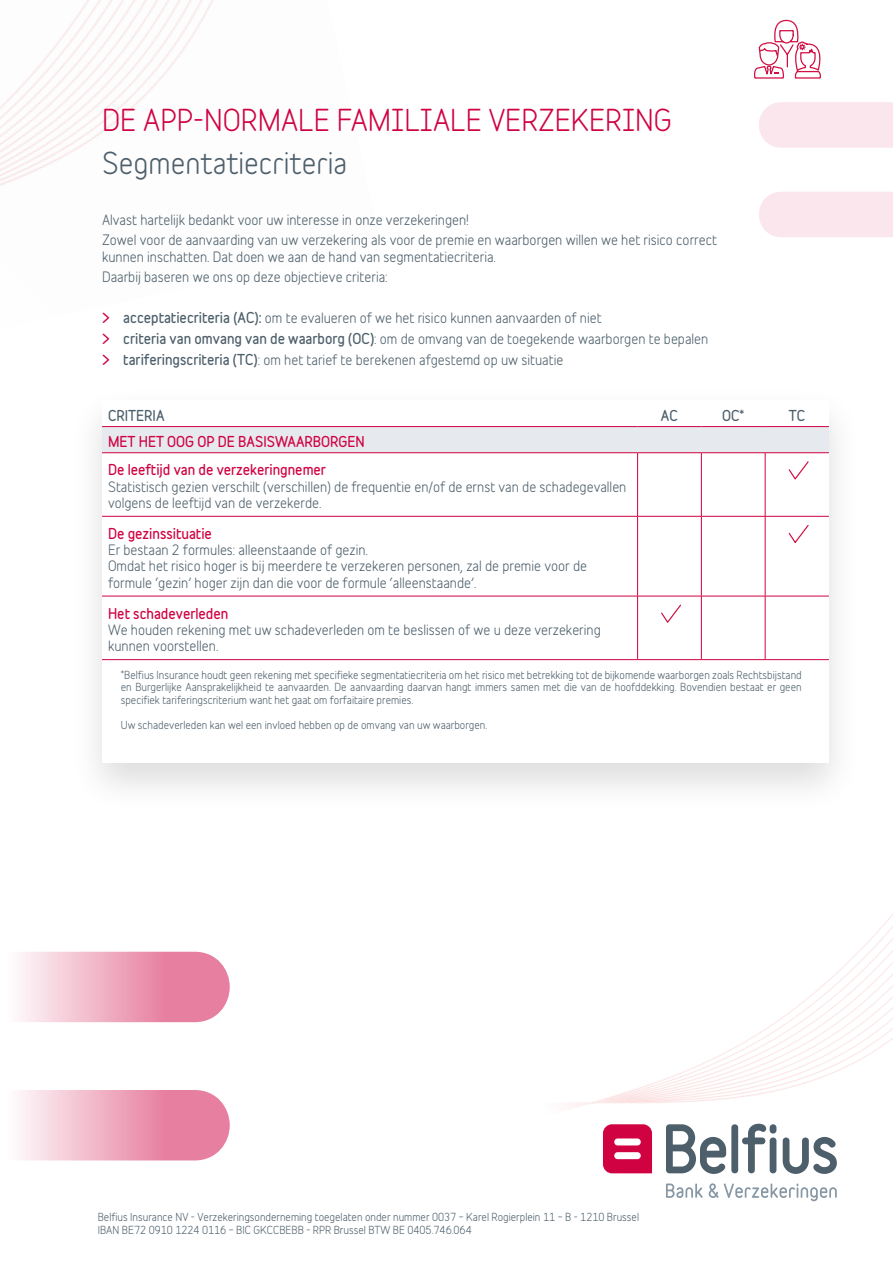
<style>
.page{position:relative;width:893px;height:1263px;background:#fff}
.page>*{position:absolute;margin:0;border:0;box-sizing:border-box;transform-origin:0 0}
.t1{font:28.5px "Belfius Normal";color:#d00242}
.t2{font:28.5px "Belfius Normal";color:#4d5f6b}
.t3{font:13.5px/16.2px "Belfius Alternative";color:#4d5f6b}
.t4{font:700 13.5px/28.7px "Belfius Alternative";color:#d00242}
.t5{font:700 13.5px "Belfius Alternative";color:#4d5f6b}
.t6{font:10.5px/12.6px "Belfius Alternative";color:#4d5f6b}
.s1{font-weight:700;color:#d00242}
.s2{font-weight:700}
</style>
<div class="page">
<svg style="left:20px;top:952px;width:31px;height:70px"></svg>
<svg style="left:20px;top:1090px;width:31px;height:70px"></svg>
<img style="left:0;top:0;width:213px;height:186px">
<img style="left:51px;top:914px;width:842px;height:288px">
<div style="left:759px;top:102px;width:134px;height:46px;background:#fae6ec"></div>
<div style="left:759px;top:192px;width:134px;height:45px;background:#fae6ec"></div>
<svg style="left:666px;top:1183px;width:37px;height:15px"></svg>
<svg style="left:709px;top:1183px;width:128px;height:18px"></svg>
<svg style="left:603px;top:1124px;width:49px;height:49px;background:#d10c49"></svg>
<div style="left:614px;top:1138px;width:27px;height:7px;background:#fff;border-radius:3px"></div>
<div style="left:614px;top:1152px;width:27px;height:7px;background:#fff;border-radius:3px"></div>
<svg style="left:666px;top:1124px;width:60px;height:50px"></svg>
<div style="left:731px;top:1124px;width:7px;height:49px;background:#4d5f6b;border-radius:3px"></div>
<svg style="left:742px;top:1124px;width:34px;height:49px"></svg>
<svg style="left:783px;top:1137px;width:54px;height:37px"></svg>
<div style="left:68px;top:384px;width:794px;height:430px;background:#000;opacity:.14"></div>
<div style="left:102px;top:400px;width:726px;height:363px;background:#fff"></div>
<div style="left:102px;top:427px;width:727px;height:26px;background:#e6eaee"></div>
<hr style="left:102px;top:659px;width:536px;height:1px;background:#d00242">
<hr style="left:638px;top:659px;width:63px;height:1px;background:#d00242">
<hr style="left:701px;top:659px;width:64px;height:1px;background:#d00242">
<hr style="left:765px;top:659px;width:64px;height:1px;background:#d00242">
<hr style="left:102px;top:426px;width:536px;height:1px;background:#d00242">
<hr style="left:638px;top:426px;width:63px;height:1px;background:#d00242">
<hr style="left:701px;top:426px;width:64px;height:1px;background:#d00242">
<hr style="left:765px;top:426px;width:64px;height:1px;background:#d00242">
<hr style="left:102px;top:452px;width:536px;height:1px;background:#d00242">
<hr style="left:638px;top:452px;width:63px;height:1px;background:#d00242">
<hr style="left:637px;top:453px;width:1px;height:63px;background:#d00242">
<hr style="left:701px;top:452px;width:64px;height:1px;background:#d00242">
<hr style="left:701px;top:453px;width:1px;height:63px;background:#d00242">
<hr style="left:765px;top:452px;width:64px;height:1px;background:#d00242">
<hr style="left:765px;top:453px;width:1px;height:63px;background:#d00242">
<hr style="left:102px;top:516px;width:536px;height:1px;background:#d00242">
<hr style="left:638px;top:516px;width:63px;height:1px;background:#d00242">
<hr style="left:637px;top:517px;width:1px;height:79px;background:#d00242">
<hr style="left:701px;top:516px;width:64px;height:1px;background:#d00242">
<hr style="left:701px;top:517px;width:1px;height:79px;background:#d00242">
<hr style="left:765px;top:516px;width:64px;height:1px;background:#d00242">
<hr style="left:765px;top:517px;width:1px;height:79px;background:#d00242">
<hr style="left:102px;top:596px;width:536px;height:1px;background:#d00242">
<hr style="left:638px;top:596px;width:63px;height:1px;background:#d00242">
<hr style="left:637px;top:596px;width:1px;height:63px;background:#d00242">
<hr style="left:701px;top:596px;width:64px;height:1px;background:#d00242">
<hr style="left:701px;top:596px;width:1px;height:63px;background:#d00242">
<hr style="left:765px;top:596px;width:64px;height:1px;background:#d00242">
<hr style="left:765px;top:596px;width:1px;height:63px;background:#d00242">
<svg style="left:788px;top:461px;width:21px;height:19px"></svg>
<svg style="left:788px;top:525px;width:21px;height:18px"></svg>
<svg style="left:661px;top:604px;width:20px;height:19px"></svg>
<svg style="left:754px;top:19px;width:67px;height:60px"></svg>
<h1 class="t1" style="left:102px;top:96px;width:571px">DE APP-NORMALE FAMILIALE VERZEKERING</h1>
<h1 class="t2" style="left:102px;top:139px;width:247px">Segmentatiecriteria</h1>
<p class="t3" style="left:102px;top:208px;width:617px;line-height:20.4px">Alvast hartelijk bedankt voor uw interesse in onze verzekeringen!<br>Zowel voor de aanvaarding van uw verzekering als voor de premie en waarborgen willen we het risico correct</p>
<p class="t3" style="left:102px;top:245px;width:395px;line-height:20.4px">kunnen inschatten. Dat doen we aan de hand van segmentatiecriteria.<br>Daarbij baseren we ons op deze objectieve criteria:</p>
<p class="t3" style="left:102px;top:306px;width:608px;line-height:20.7px"><span class="s1">&gt;</span> <span class="s2">acceptatiecriteria (AC):</span> om te evalueren of we het risico kunnen aanvaarden of niet<br><span class="s1">&gt;</span> <span class="s2">criteria van omvang van de waarborg (OC)</span>: om de omvang van de toegekende waarborgen te bepalen <span class="s1">&gt;</span> <span class="s2">tariferingscriteria (TC)</span>: om het tarief te berekenen afgestemd op uw situatie</p>
<p class="t5" style="left:108px;top:405px;width:58px">CRITERIA</p>
<p class="t5" style="left:661px;top:405px;width:19px">AC</p>
<p class="t5" style="left:722px;top:405px;width:24px">OC<sup>*</sup></p>
<p class="t5" style="left:789px;top:405px;width:18px">TC</p>
<p class="t4" style="left:108px;top:427px;width:258px">MET HET OOG OP DE BASISWAARBORGEN<br>De leeftijd van de verzekeringnemer</p>
<p class="t3" style="left:108px;top:477px;width:520px">Statistisch gezien verschilt (verschillen) de frequentie en/of de ernst van de schadegevallen volgens de leeftijd van de verzekerde.</p>
<p class="t4" style="left:108px;top:519px;width:105px">De gezinssituatie</p>
<p class="t3" style="left:108px;top:540px;width:480px">Er bestaan 2 formules: alleenstaande of gezin.<br>Omdat het risico hoger is bij meerdere te verzekeren personen, zal de premie voor de formule ‘gezin’ hoger zijn dan die voor de formule ‘alleenstaande’.</p>
<p class="t4" style="left:108px;top:599px;width:122px">Het schadeverleden</p>
<p class="t3" style="left:108px;top:620px;width:494px">We houden rekening met uw schadeverleden om te beslissen of we u deze verzekering kunnen voorstellen.</p>
<p class="t6" style="left:121px;top:667px;width:682px;text-align:justify"><sup>*</sup>Belfius Insurance houdt geen rekening met specifieke segmentatiecriteria om het risico met betrekking tot de bijkomende waarborgen zoals Rechtsbijstand en Burgerlijke Aansprakelijkheid te aanvaarden. De aanvaarding daarvan hangt immers samen met die van de hoofddekking. Bovendien bestaat er geen specifiek tariferingscriterium want het gaat om forfaitaire premies.</p>
<p class="t6" style="left:121px;top:718px;width:368px">Uw schadeverleden kan wel een invloed hebben op de omvang van uw waarborgen.</p>
<p class="t6" style="left:98px;top:1209px;width:543px;line-height:13.5px">Belfius Insurance NV - Verzekeringsonderneming toegelaten onder nummer 0037 – Karel Rogierplein 11 – B - 1210 Brussel<br>IBAN BE72 0910 1224 0116 – BIC GKCCBEBB - RPR Brussel BTW BE 0405.746.064</p>
</div>
